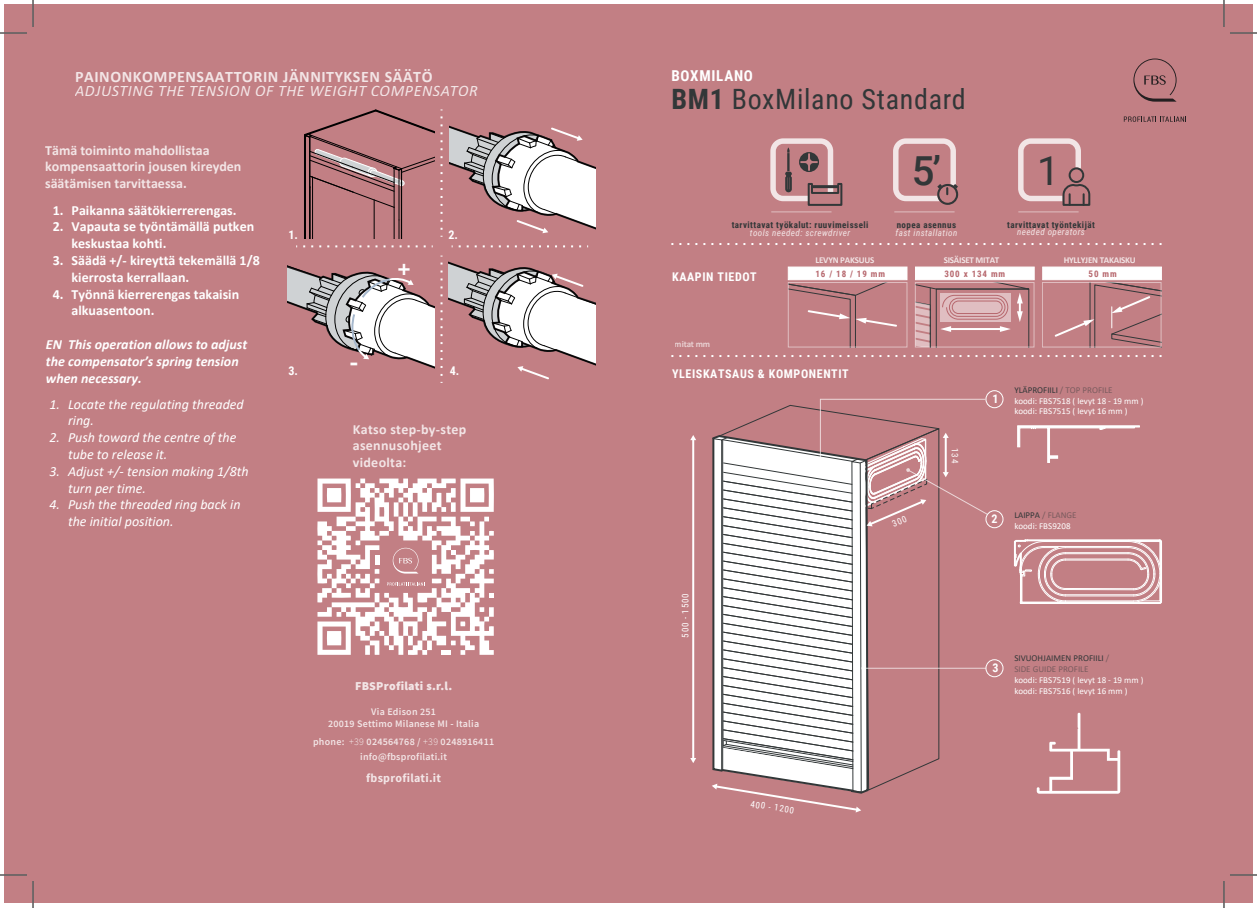
<style>
.page{position:relative;width:1257px;height:908px;background:#fff}
.page>*{position:absolute;margin:0;border:0;box-sizing:border-box;transform-origin:0 0}
.t1{font:500 40px "Roboto";color:#323738}
.t2{font:40px "Roboto";color:#323738}
.t3{font:28px "Roboto Condensed";letter-spacing:.025em;color:#323738}
.t4{font:700 22.1px "Helvetica Neue LT Std";color:#fff}
.t5{font:italic 16px "Calibri";letter-spacing:.035em;color:#fff}
.t6{font:700 16px "Calibri";letter-spacing:.035em;color:#fff}
.t7{font:700 15px "Roboto Condensed";letter-spacing:.05em;color:#fff}
.t8{font:700 14px/16.8px "Calibri";color:#fff}
.t9{font:italic 14px/16.8px "Calibri";color:#fff}
.t10{font:italic 700 14px/16.8px "Calibri";color:#fff}
.t11{font:700 14px/16.8px "Calibri";letter-spacing:.02em;color:#fff}
.t12{font:700 12px "Roboto Condensed";letter-spacing:.05em;color:#fff}
.t13{font:900 12px "Source Sans Pro";letter-spacing:.025em;color:#fff}
.t14{font:700 12px "Source Sans Pro";letter-spacing:.025em;color:#fff}
.t15{font:600 10px/12px "Source Sans Pro";letter-spacing:.025em;color:#fff;text-align:center}
.t16{font:9px/10.8px "Calibri";color:#fff}
.t17{font:700 9px "Roboto Condensed";letter-spacing:.05em;color:#323738}
.t18{font:italic 9px "Roboto Condensed";letter-spacing:.05em;color:rgb(255 255 255/.8)}
.t19{font:700 9px "Calibri";letter-spacing:-.025em;color:rgb(255 255 255/.8)}
.t20{font:9px/10.8px "Calibri";color:#323738}
.t21{font:700 9px "Roboto Condensed";letter-spacing:.1em;color:#b7686e}
.t22{font:9px "Roboto Condensed";letter-spacing:.08em;color:#fff}
.s1{font-weight:300}
.s2{font-weight:700}
.s3{color:#323738}
.s4{color:rgb(50 55 56/.5)}
</style>
<div class="page">
<div style="left:5px;top:5px;width:1247px;height:898px;background:#c27f84"></div>
<svg style="left:303px;top:245px;width:130px;height:2px"></svg>
<svg style="left:459px;top:245px;width:129px;height:2px"></svg>
<svg style="left:440px;top:256px;width:2px;height:120px"></svg>
<svg style="left:440px;top:109px;width:2px;height:121px"></svg>
<svg style="left:671px;top:355px;width:491px;height:2px"></svg>
<svg style="left:671px;top:243px;width:491px;height:2px"></svg>
<svg style="left:1017px;top:425px;width:122px;height:38px"></svg>
<div style="left:985px;top:390px;width:18px;height:18px;border:1px solid #fff;border-radius:50%"></div>
<div style="left:985px;top:510px;width:18px;height:18px;border:1px solid #fff;border-radius:50%"></div>
<div style="left:985px;top:659px;width:18px;height:18px;border:1px solid #fff;border-radius:50%"></div>
<svg style="left:1036px;top:713px;width:84px;height:81px"></svg>
<svg style="left:893px;top:138px;width:65px;height:67px"></svg>
<hr style="left:894px;top:212px;width:60px;height:1px;background:#fff">
<svg style="left:770px;top:138px;width:73px;height:68px"></svg>
<hr style="left:813px;top:185px;width:24px;height:3px;background:#323738">
<hr style="left:771px;top:212px;width:60px;height:1px;background:#fff">
<hr style="left:1018px;top:212px;width:60px;height:1px;background:#fff">
<svg style="left:1018px;top:138px;width:73px;height:68px"></svg>
<svg style="left:1133px;top:59px;width:43px;height:43px"></svg>
<svg style="left:1123px;top:116px;width:63px;height:6px"></svg>
<svg style="left:449px;top:125px;width:146px;height:109px"></svg>
<svg style="left:449px;top:262px;width:146px;height:118px"></svg>
<svg style="left:288px;top:265px;width:146px;height:104px"></svg>
<hr style="left:310px;top:187px;width:1px;height:52px;background:#000">
<hr style="left:312px;top:177px;width:1px;height:62px;background:#000">
<hr style="left:393px;top:207px;width:2px;height:32px;background:#000">
<hr style="left:304px;top:185px;width:2px;height:54px;background:#000">
<hr style="left:309px;top:187px;width:1px;height:52px;background:#000">
<svg style="left:399px;top:219px;width:3px;height:20px"></svg>
<hr style="left:401px;top:169px;width:1px;height:50px;background:#000">
<hr style="left:399px;top:170px;width:1px;height:50px;background:#000">
<svg style="left:304px;top:109px;width:130px;height:100px"></svg>
<hr style="left:374px;top:200px;width:1px;height:39px;background:#000">
<hr style="left:692px;top:439px;width:2px;height:320px;background:#fff">
<svg style="left:690px;top:435px;width:6px;height:5px"></svg>
<svg style="left:690px;top:758px;width:6px;height:5px"></svg>
<svg style="left:1014px;top:539px;width:148px;height:65px"></svg>
<div style="left:788px;top:267px;width:119px;height:13px;background:#fff"></div>
<div style="left:915px;top:267px;width:119px;height:13px;background:#fff"></div>
<div style="left:1042px;top:267px;width:120px;height:13px;background:#fff"></div>
<svg style="left:790px;top:284px;width:107px;height:61px"></svg>
<svg style="left:917px;top:284px;width:113px;height:61px"></svg>
<svg style="left:1054px;top:284px;width:105px;height:61px"></svg>
<hr style="left:930px;top:288px;width:1px;height:59px;background:#323738">
<svg style="left:317px;top:478px;width:177px;height:177px"></svg>
<hr style="left:0;top:32px;width:27px;height:2px;background:#fff">
<hr style="left:1230px;top:32px;width:27px;height:2px;background:#fff">
<hr style="left:0;top:874px;width:27px;height:2px;background:#fff">
<hr style="left:1230px;top:874px;width:27px;height:2px;background:#fff">
<hr style="left:32px;top:0;width:2px;height:27px;background:#fff">
<hr style="left:32px;top:881px;width:2px;height:27px;background:#fff">
<svg style="left:0;top:33px;width:27px;height:1px"></svg>
<svg style="left:1230px;top:33px;width:27px;height:1px"></svg>
<svg style="left:0;top:875px;width:27px;height:1px"></svg>
<svg style="left:1230px;top:875px;width:27px;height:1px"></svg>
<svg style="left:33px;top:0;width:1px;height:27px"></svg>
<svg style="left:33px;top:881px;width:1px;height:27px"></svg>
<svg style="left:1223px;top:0;width:1px;height:27px"></svg>
<svg style="left:1223px;top:881px;width:1px;height:27px"></svg>
<svg style="left:712px;top:399px;width:275px;height:413px"></svg>
<p class="t6" style="left:75px;top:65px;width:359px">PAINONKOMPENSAATTORIN JÄNNITYKSEN SÄÄTÖ</p>
<p class="t5" style="left:75px;top:79px;width:404px">ADJUSTING THE TENSION OF THE WEIGHT COMPENSATOR</p>
<p class="t8" style="left:45px;top:141px;width:198px">Tämä toiminto mahdollistaa kompensaattorin jousen kireyden säätämisen tarvittaessa.</p>
<p class="t8" style="left:53px;top:201px;width:185px">1. Paikanna säätökierrerengas.</p>
<p class="t8" style="left:72px;top:218px;width:184px;text-indent:-19px">2. Vapauta se työntämällä putken keskustaa kohti.</p>
<p class="t8" style="left:72px;top:252px;width:190px;text-indent:-19px">3. Säädä +/- kireyttä tekemällä 1/8 kierrosta kerrallaan.</p>
<p class="t8" style="left:72px;top:285px;width:169px;text-indent:-19px">4. Työnnä kierrerengas takaisin alkuasentoon.</p>
<p class="t10" style="left:46px;top:336px;width:203px">EN This operation allows to adjust the compensator’s spring tension when necessary.</p>
<p class="t9" style="left:68px;top:395px;width:177px;text-indent:-19px">1. Locate the regulating threaded ring.</p>
<p class="t9" style="left:68px;top:428px;width:170px;text-indent:-19px">2. Push toward the centre of the tube to release it.</p>
<p class="t9" style="left:68px;top:462px;width:182px;text-indent:-19px">3. Adjust +/- tension making 1/8th turn per time.</p>
<p class="t9" style="left:68px;top:496px;width:174px;text-indent:-19px">4. Push the threaded ring back in the initial position.</p>
<p class="t12" style="left:288px;top:226px;width:11px">1.</p>
<p class="t12" style="left:448px;top:226px;width:11px">2.</p>
<h3 class="t4" style="left:397px;top:254px;width:15px">+</h3>
<h3 class="t4" style="left:349px;top:349px;width:10px">-</h3>
<p class="t12" style="left:288px;top:362px;width:11px">3.</p>
<p class="t12" style="left:450px;top:362px;width:11px">4.</p>
<p class="t11" style="left:353px;top:420px;width:115px">Katso step-by-step asennusohjeet videolta:</p>
<p class="t13" style="left:355px;top:678px;width:99px">FBSProfilati s.r.l.</p>
<p class="t15" style="left:328px;top:706px;width:153px">Via Edison 251<br>20019 Settimo Milanese MI - Italia</p>
<p class="t15" style="left:313px;top:734px;width:183px;line-height:15px">phone: <span class="s1">+39</span> 024564768 / <span class="s1">+39</span> 0248916411 info@fbsprofilati.it</p>
<p class="t14" style="left:366px;top:770px;width:76px">fbsprofilati.it</p>
<p class="t7" style="left:671px;top:65px;width:83px">BOXMILANO</p>
<h2 class="t3" style="left:671px;top:79px;width:296px"><span class="s2">BM1</span> BoxMilano Standard</h2>
<p class="t17" style="left:731px;top:218px;width:138px">tarvittavat työkalut: ruuvimeisseli</p>
<p class="t18" style="left:750px;top:226px;width:102px">tools needed: screwdriver</p>
<h1 class="t1" style="left:911px;top:143px;width:31px">5’</h1>
<p class="t17" style="left:896px;top:218px;width:61px">nopea asennus</p>
<p class="t18" style="left:895px;top:226px;width:63px">fast installation</p>
<h1 class="t2" style="left:1037px;top:143px;width:24px">1</h1>
<p class="t17" style="left:1007px;top:218px;width:89px">tarvittavat työntekijät</p>
<p class="t18" style="left:1017px;top:226px;width:69px">needed operators</p>
<p class="t12" style="left:672px;top:268px;width:86px">KAAPIN TIEDOT</p>
<p class="t19" style="left:675px;top:338px;width:37px">mitat mm</p>
<p class="t19" style="left:815px;top:253px;width:60px">LEVYN PAKSUUS</p>
<p class="t19" style="left:943px;top:253px;width:57px">SISÄISET MITAT</p>
<p class="t19" style="left:1063px;top:253px;width:74px">HYLLYJEN TAKAISKU</p>
<p class="t21" style="left:815px;top:268px;width:71px">16 / 18 / 19 mm</p>
<p class="t21" style="left:944px;top:268px;width:62px">300 x 134 mm</p>
<p class="t21" style="left:1088px;top:268px;width:30px">50 mm</p>
<p class="t12" style="left:672px;top:365px;width:178px">YLEISKATSAUS &amp; KOMPONENTIT</p>
<p class="t22" style="left:679px;top:638px;width:45px;rotate:-90deg">500 - 1500</p>
<p class="t22" style="left:751px;top:797px;width:45px;rotate:9deg">400 - 1200</p>
<p class="t22" style="left:961px;top:448px;width:16px;rotate:90deg">134</p>
<p class="t12" style="left:992px;top:391px;width:8px">1</p>
<p class="t16" style="left:1014px;top:384px;width:131px"><span class="s3">YLÄPROFIILI</span> <span class="s4">/ TOP PROFILE<br></span>koodi: FBS7518 ( levyt 18 - 19 mm ) koodi: FBS7515 ( levyt 16 mm )</p>
<p class="t12" style="left:991px;top:511px;width:8px">2</p>
<p class="t16" style="left:1014px;top:509px;width:64px"><span class="s3">LAIPPA</span> <span class="s4">/ FLANGE </span>koodi: FBS9208</p>
<p class="t12" style="left:992px;top:660px;width:8px">3</p>
<p class="t20" style="left:1014px;top:653px;width:96px">SIVUOHJAIMEN PROFIILI <span class="s4">/<br>SIDE GUIDE PROFILE</span></p>
<p class="t16" style="left:1014px;top:674px;width:131px">koodi: FBS7519 ( levyt 18 - 19 mm ) koodi: FBS7516 ( levyt 16 mm )</p>
</div>
